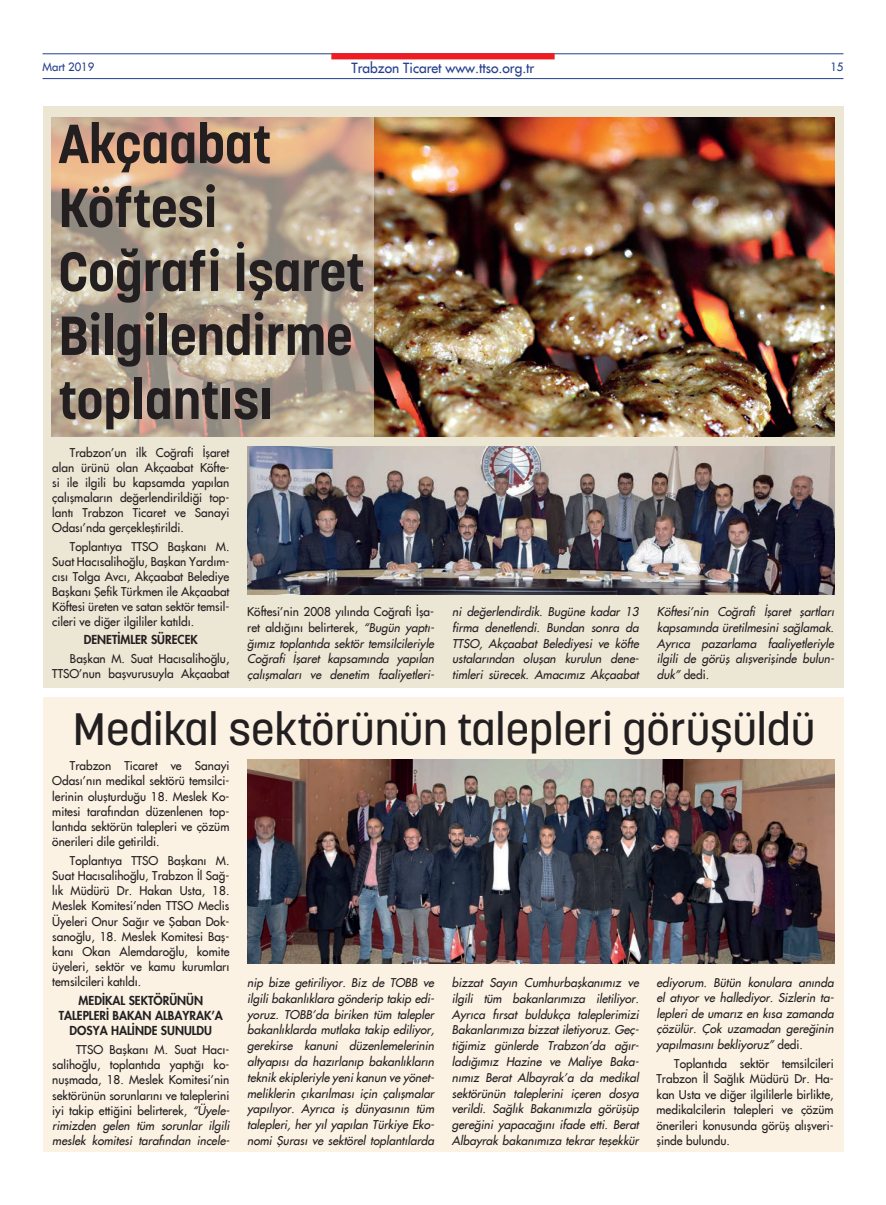
<style>
.page{position:relative;width:886px;height:1205px;background:#fff}
.page>*{position:absolute;margin:0;border:0;box-sizing:border-box;transform-origin:0 0}
.t1{font:700 54.38px/64px "Korolev";color:#231f20}
.t2{font:500 45px "Korolev";color:#231f20}
.t3{font:13.75px "Beatles";color:#253f8e}
.t4{font:italic 11.88px/15.9px "Beatles";color:#231f20;text-align:justify}
.t5{font:11.88px/15.1px "Beatles";color:#231f20;text-align:justify}
.t6{font:800 11.88px/15.1px "Beatles";color:#231f20;text-align:center}
.t7{font:11.25px "Beatles";color:#253f8e}
.s1{font-style:normal}
.s2{font-style:italic}
</style>
<div class="page">
<hr style="left:43px;top:53px;width:800px;height:1px;background:#253f8e">
<hr style="left:43px;top:78px;width:800px;height:1px;background:#253f8e">
<div style="left:331px;top:53px;width:224px;height:6px;background:#ee1d23"></div>
<div style="left:43px;top:698px;width:800px;height:454px;background:#fbf2e4"></div>
<div style="left:43px;top:106px;width:800px;height:581px;background:#ece6d5"></div>
<img style="left:247px;top:760px;width:587px;height:204px">
<img style="left:374px;top:117px;width:460px;height:320px">
<img style="left:247px;top:447px;width:587px;height:148px">
<svg style="left:51px;top:117px;width:323px;height:320px;background:#bda893"></svg>
<p class="t7" style="left:43px;top:60px;width:53px">Mart 2019</p>
<p class="t3" style="left:351px;top:59px;width:184px">Trabzon Ticaret www.ttso.org.tr</p>
<p class="t7" style="left:830px;top:60px;width:15px">15</p>
<h1 class="t1" style="left:58px;top:112px;width:308px">Akçaabat<br>Köftesi<br>Coğrafi İşaret<br>Bilgilendirme toplantısı</h1>
<p class="t5" style="left:52px;top:445px;width:179px;text-indent:18px">Trabzon’un ilk Coğrafi İşaret alan ürünü olan Akçaabat Köfte&shy;si ile ilgili bu kapsamda yapılan çalışmaların değerlendirildiği top&shy;lantı Trabzon Ticaret ve Sanayi Odası’nda gerçekleştirildi.</p>
<p class="t5" style="left:52px;top:539px;width:179px;text-indent:18px">Toplantıya TTSO Başkanı M.<br>Suat Hacısalihoğlu, Başkan Yardım&shy;cısı Tolga Avcı, Akçaabat Belediye Başkanı Şefik Türkmen ile Akçaabat Köftesi üreten ve satan sektör temsil&shy;cileri ve diğer ilgililer katıldı.</p>
<p class="t6" style="left:84px;top:632px;width:115px">DENETİMLER SÜRECEK</p>
<p class="t5" style="left:52px;top:651px;width:179px;text-align:right">Başkan M. Suat Hacısalihoğlu,<br>TTSO’nun başvurusuyla Akçaabat</p>
<p class="t4" style="left:247px;top:604px;width:188px"><span class="s1">Köftesi’nin 2008 yılında Coğrafi İşa&shy;ret aldığını belirterek,</span> “Bugün yaptı&shy;ğımız toplantıda sektör temsilcileriyle Coğrafi İşaret kapsamında yapılan çalışmaları ve denetim faaliyetleri-</p>
<p class="t4" style="left:452px;top:604px;width:188px">ni değerlendirdik. Bugüne kadar 13 firma denetlendi. Bundan sonra da TTSO, Akçaabat Belediyesi ve köfte ustalarından oluşan kurulun dene&shy;timleri sürecek. Amacımız Akçaabat</p>
<p class="t4" style="left:657px;top:604px;width:179px">Köftesi’nin Coğrafi İşaret şartları kapsamında üretilmesini sağlamak.<br>Ayrıca pazarlama faaliyetleriyle ilgili de görüş alışverişinde bulun&shy;duk” <span class="s1">dedi.</span></p>
<h2 class="t2" style="left:73px;top:700px;width:743px">Medikal sektörünün talepleri görüşüldü</h2>
<p class="t5" style="left:52px;top:758px;width:179px;text-indent:18px">Trabzon Ticaret ve Sanayi Odası’nın medikal sektörü temsilci&shy;lerinin oluşturduğu 18. Meslek Ko&shy;mitesi tarafından düzenlenen top&shy;lantıda sektörün talepleri ve çözüm önerileri dile getirildi.</p>
<p class="t5" style="left:52px;top:853px;width:179px;text-indent:18px">Toplantıya TTSO Başkanı M.<br>Suat Hacısalihoğlu, Trabzon İl Sağ&shy;lık Müdürü Dr. Hakan Usta, 18.<br>Meslek Komitesi’nden TTSO Meclis Üyeleri Onur Sağır ve Şaban Dok&shy;sanoğlu, 18. Meslek Komitesi Baş&shy;kanı Okan Alemdaroğlu, komite üyeleri, sektör ve kamu kurumları temsilcileri katıldı.</p>
<p class="t6" style="left:59px;top:993px;width:166px">MEDİKAL SEKTÖRÜNÜN<br>TALEPLERİ BAKAN ALBAYRAK’A<br>DOSYA HALİNDE SUNULDU</p>
<p class="t5" style="left:52px;top:1042px;width:179px;text-indent:24px">TTSO Başkanı M. Suat Hacı&shy;salihoğlu, toplantıda yaptığı ko&shy;nuşmada, 18. Meslek Komitesi’nin sektörünün sorunlarını ve taleplerini iyi takip ettiğini belirterek, <span class="s2">“Üyele&shy;rimizden gelen tüm sorunlar ilgili meslek komitesi tarafından incele-</span></p>
<p class="t4" style="left:247px;top:974px;width:188px">nip bize getiriliyor. Biz de TOBB ve ilgili bakanlıklara gönderip takip edi&shy;yoruz. TOBB’da biriken tüm talepler bakanlıklarda mutlaka takip ediliyor, gerekirse kanuni düzenlemelerinin altyapısı da hazırlanıp bakanlıkların teknik ekipleriyle yeni kanun ve yönet&shy;meliklerin çıkarılması için çalışmalar yapılıyor. Ayrıca iş dünyasının tüm talepleri, her yıl yapılan Türkiye Eko&shy;nomi Şurası ve sektörel toplantılarda</p>
<p class="t4" style="left:452px;top:974px;width:188px">bizzat Sayın Cumhurbaşkanımız ve ilgili tüm bakanlarımıza iletiliyor.<br>Ayrıca fırsat buldukça taleplerimizi Bakanlarımıza bizzat iletiyoruz. Geç&shy;tiğimiz günlerde Trabzon’da ağır&shy;ladığımız Hazine ve Maliye Baka&shy;nımız Berat Albayrak’a da medikal sektörünün taleplerini içeren dosya verildi. Sağlık Bakanımızla görüşüp gereğini yapacağını ifade etti. Berat Albayrak bakanımıza tekrar teşekkür</p>
<p class="t4" style="left:656px;top:974px;width:179px;line-height:15.5px">ediyorum. Bütün konulara anında el atıyor ve hallediyor. Sizlerin ta&shy;lepleri de umarız en kısa zamanda çözülür. Çok uzamadan gereğinin yapılmasını bekliyoruz” <span class="s1">dedi.</span></p>
<p class="t5" style="left:656px;top:1055px;width:179px;line-height:15.5px;text-indent:18px">Toplantıda sektör temsilcileri Trabzon İl Sağlık Müdürü Dr. Ha&shy;kan Usta ve diğer ilgililerle birlikte, medikalcilerin talepleri ve çözüm önerileri konusunda görüş alışveri&shy;şinde bulundu.</p>
</div>
